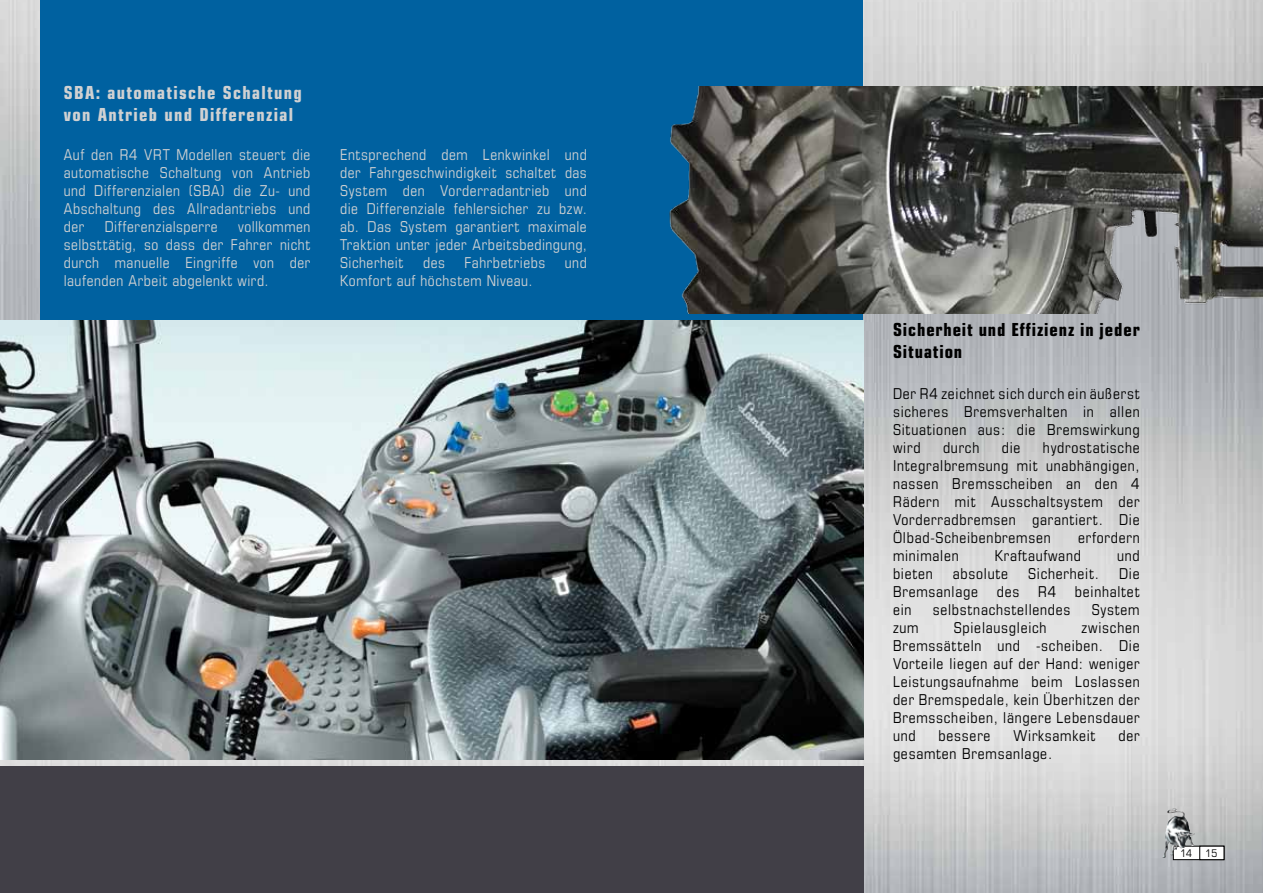
<style>
.page{position:relative;width:1263px;height:893px;background:#fff}
.page>*{position:absolute;margin:0;border:0;box-sizing:border-box;transform-origin:0 0}
.t1{font:700 condensed 18px/21.6px "Eurostile";letter-spacing:.075em;color:#d0d1d2}
.t2{font:700 condensed 18px/22.5px "Eurostile";letter-spacing:.05em;color:#000}
.t3{font:condensed 15px/18px "Eurostile";letter-spacing:.05em;color:#000;text-align:justify}
.t4{font:condensed 15px/18px "Eurostile";letter-spacing:.035em;color:#d0d1d2;text-align:justify}
.t5{font:condensed 10.5px "Eurostile";color:#000}
</style>
<div class="page">
<img style="left:0;top:0;width:1263px;height:893px">
<div style="left:40px;top:0;width:823px;height:320px;background:#0061a0"></div>
<img style="left:0;top:320px;width:863px;height:440px">
<div style="left:0;top:767px;width:863px;height:126px;background:#413f47"></div>
<div style="left:1173px;top:846px;width:51px;height:14px;background:#fff;border:1px solid #000"></div>
<div style="left:1199px;top:846px;width:25px;height:14px;background:#fff;border:1px solid #000"></div>
<img style="left:1162px;top:808px;width:21px;height:50px">
<img style="left:669px;top:86px;width:594px;height:227px">
<p class="t1" style="left:64px;top:82px;width:240px">SBA: automatische Schaltung von Antrieb und Differenzial</p>
<p class="t4" style="left:64px;top:146px;width:248px">Auf den R4 VRT Modellen steuert die automatische Schaltung von Antrieb und Differenzialen (SBA) die Zu- und Abschaltung des Allradantriebs und der</p>
<p class="t4" style="left:105px;top:218px;width:115px">Differenzialsperre</p>
<p class="t4" style="left:64px;top:218px;width:248px;text-indent:174px">vollkommen selbsttätig, so dass der Fahrer nicht durch manuelle Eingriffe von der laufenden Arbeit abgelenkt wird.</p>
<p class="t4" style="left:340px;top:146px;width:248px">Entsprechend dem Lenkwinkel und der Fahrgeschwindigkeit schaltet das System den Vorderradantrieb und die Differenziale fehlersicher zu bzw. ab. Das System garantiert maximale Traktion unter jeder Arbeitsbedingung, Sicherheit</p>
<p class="t4" style="left:423px;top:254px;width:23px">des</p>
<p class="t4" style="left:465px;top:254px;width:82px">Fahrbetriebs</p>
<p class="t4" style="left:565px;top:254px;width:23px">und</p>
<p class="t4" style="left:340px;top:272px;width:194px">Komfort auf höchstem Niveau.</p>
<p class="t2" style="left:893px;top:318px;width:248px">Sicherheit und Effizienz in jeder<br>Situation</p>
<p class="t3" style="left:893px;top:384px;width:248px">Der R4 zeichnet sich durch ein äußerst sicheres Bremsverhalten in allen Situationen aus: die Bremswirkung wird</p>
<p class="t3" style="left:893px;top:438px;width:248px;text-indent:150px">hydrostatische Integralbremsung mit unabhängigen, nassen Bremsscheiben an den 4<br>Rädern mit Ausschaltsystem der Vorderradbremsen garantiert. Die Ölbad-Scheibenbremsen</p>
<p class="t3" style="left:943px;top:438px;width:38px">durch</p>
<p class="t3" style="left:1002px;top:438px;width:20px">die</p>
<p class="t3" style="left:1078px;top:528px;width:63px">erfordern</p>
<p class="t3" style="left:893px;top:546px;width:67px">minimalen</p>
<p class="t3" style="left:995px;top:546px;width:88px">Kraftaufwand</p>
<p class="t3" style="left:1117px;top:546px;width:24px">und</p>
<p class="t3" style="left:893px;top:564px;width:41px">bieten</p>
<p class="t3" style="left:953px;top:564px;width:57px">absolute</p>
<p class="t3" style="left:1028px;top:564px;width:72px">Sicherheit.</p>
<p class="t3" style="left:1119px;top:564px;width:22px">Die</p>
<p class="t3" style="left:893px;top:582px;width:86px">Bremsanlage</p>
<p class="t3" style="left:997px;top:582px;width:24px">des</p>
<p class="t3" style="left:1038px;top:582px;width:19px">R4</p>
<p class="t3" style="left:1075px;top:582px;width:66px">beinhaltet</p>
<p class="t3" style="left:893px;top:600px;width:20px">ein</p>
<p class="t3" style="left:933px;top:600px;width:139px">selbstnachstellendes</p>
<p class="t3" style="left:1092px;top:600px;width:49px">System</p>
<p class="t3" style="left:893px;top:618px;width:27px">zum</p>
<p class="t3" style="left:954px;top:618px;width:94px">Spielausgleich</p>
<p class="t3" style="left:893px;top:618px;width:248px;text-indent:189px">zwischen Bremssätteln und -scheiben. Die Vorteile liegen auf der Hand: weniger Leistungsaufnahme beim Loslassen der Bremspedale, kein Überhitzen der Bremsscheiben, längere Lebensdauer und</p>
<p class="t3" style="left:938px;top:726px;width:53px">bessere</p>
<p class="t3" style="left:1013px;top:726px;width:83px">Wirksamkeit</p>
<p class="t3" style="left:1118px;top:726px;width:23px">der</p>
<p class="t3" style="left:893px;top:744px;width:161px">gesamten Bremsanlage.</p>
<p class="t5" style="left:1180px;top:847px;width:13px">14</p>
<p class="t5" style="left:1205px;top:847px;width:13px">15</p>
</div>
